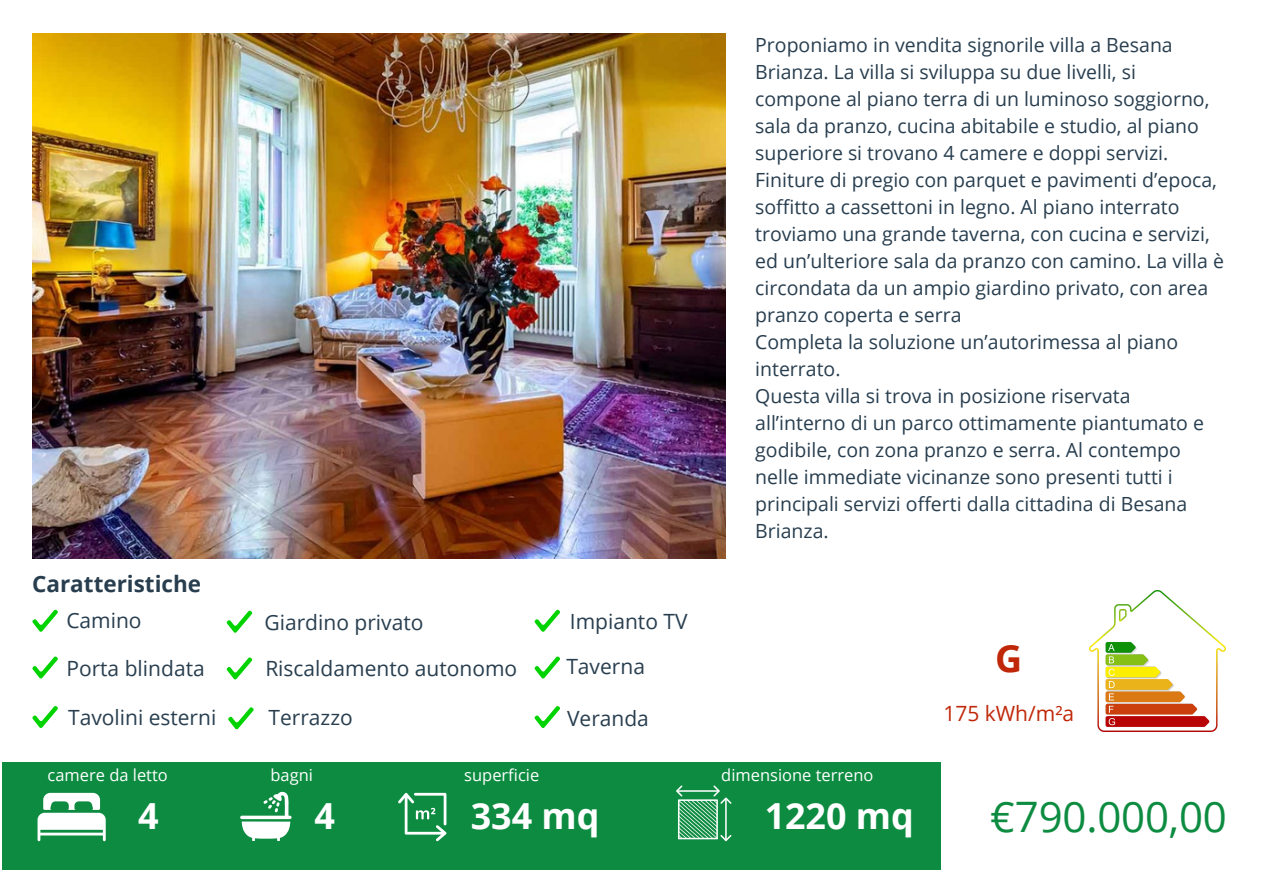
<style>
.page{position:relative;width:1263px;height:894px;background:#fff}
.page>*{position:absolute;margin:0;border:0;box-sizing:border-box;transform-origin:0 0}
.t1{font:42px "Open Sans";letter-spacing:-.005em;color:#0d8c41}
.t2{font:700 37.5px "Open Sans";color:#c02708}
.t3{font:700 35.85px "Open Sans";color:#fff}
.t4{font:700 22.5px "Open Sans";color:#283e4f}
.t5{font:21px "Open Sans";color:#283e4f}
.t6{font:21px "Open Sans";color:#c02708}
.t7{font:19.5px/27px "Open Sans";color:#283e4f}
.t8{font:16.5px "Open Sans";color:#fff}
</style>
<div class="page">
<img style="left:32px;top:34px;width:693px;height:524px">
<div style="left:2px;top:762px;width:939px;height:107px;background:#0d8c41"></div>
<svg style="left:38px;top:792px;width:68px;height:48px"></svg>
<svg style="left:240px;top:791px;width:52px;height:49px"></svg>
<svg style="left:398px;top:792px;width:48px;height:48px"></svg>
<svg style="left:676px;top:785px;width:55px;height:55px"></svg>
<img style="left:1089px;top:590px;width:136px;height:141px">
<svg style="left:32px;top:609px;width:26px;height:23px"></svg>
<svg style="left:32px;top:656px;width:26px;height:22px"></svg>
<svg style="left:32px;top:706px;width:26px;height:22px"></svg>
<svg style="left:226px;top:610px;width:26px;height:22px"></svg>
<svg style="left:226px;top:657px;width:26px;height:22px"></svg>
<svg style="left:228px;top:707px;width:26px;height:22px"></svg>
<svg style="left:534px;top:609px;width:26px;height:23px"></svg>
<svg style="left:534px;top:656px;width:26px;height:22px"></svg>
<svg style="left:534px;top:706px;width:26px;height:22px"></svg>
<p class="t4" style="left:32px;top:567px;width:171px">Caratteristiche</p>
<h4 class="t5" style="left:66px;top:605px;width:77px">Camino</h4>
<p class="t5" style="left:264px;top:607px;width:161px">Giardino privato</p>
<h4 class="t5" style="left:570px;top:606px;width:119px">Impianto TV</h4>
<p class="t5" style="left:66px;top:653px;width:140px">Porta blindata</p>
<h4 class="t5" style="left:265px;top:653px;width:253px">Riscaldamento autonomo</h4>
<h5 class="t5" style="left:566px;top:651px;width:80px">Taverna</h5>
<p class="t5" style="left:68px;top:702px;width:150px">Tavolini esterni</p>
<p class="t5" style="left:268px;top:702px;width:86px">Terrazzo</p>
<h4 class="t5" style="left:567px;top:703px;width:83px">Veranda</h4>
<p class="t7" style="left:755px;top:31px;width:470px">Proponiamo in vendita signorile villa a Besana Brianza. La villa si sviluppa su due livelli, si compone al piano terra di un luminoso soggiorno, sala da pranzo, cucina abitabile e studio, al piano superiore si trovano 4 camere e doppi servizi.<br>Finiture di pregio con parquet e pavimenti d’epoca, soffitto a cassettoni in legno. Al piano interrato troviamo una grande taverna, con cucina e servizi, ed un’ulteriore sala da pranzo con camino. La villa è circondata da un ampio giardino privato, con area pranzo coperta e serra<br>Completa la soluzione un’autorimessa al piano interrato.<br>Questa villa si trova in posizione riservata all’interno di un parco ottimamente piantumato e godibile, con zona pranzo e serra. Al contempo nelle immediate vicinanze sono presenti tutti i principali servizi offerti dalla cittadina di Besana Brianza.</p>
<p class="t2" style="left:995px;top:632px;width:29px">G</p>
<h4 class="t6" style="left:943px;top:698px;width:132px">175 kWh/m²a</h4>
<p class="t8" style="left:48px;top:763px;width:122px">camere da letto</p>
<h4 class="t8" style="left:271px;top:763px;width:44px">bagni</h4>
<p class="t8" style="left:464px;top:763px;width:76px">superficie</p>
<h4 class="t8" style="left:721px;top:763px;width:154px">dimensione terreno</h4>
<p class="t3" style="left:138px;top:790px;width:22px">4</p>
<h4 class="t3" style="left:314px;top:790px;width:22px">4</h4>
<p class="t3" style="left:471px;top:790px;width:130px">334 mq</p>
<h4 class="t3" style="left:765px;top:790px;width:151px">1220 mq</h4>
<h4 class="t1" style="left:990px;top:786px;width:238px">€790.000,00</h4>
</div>
